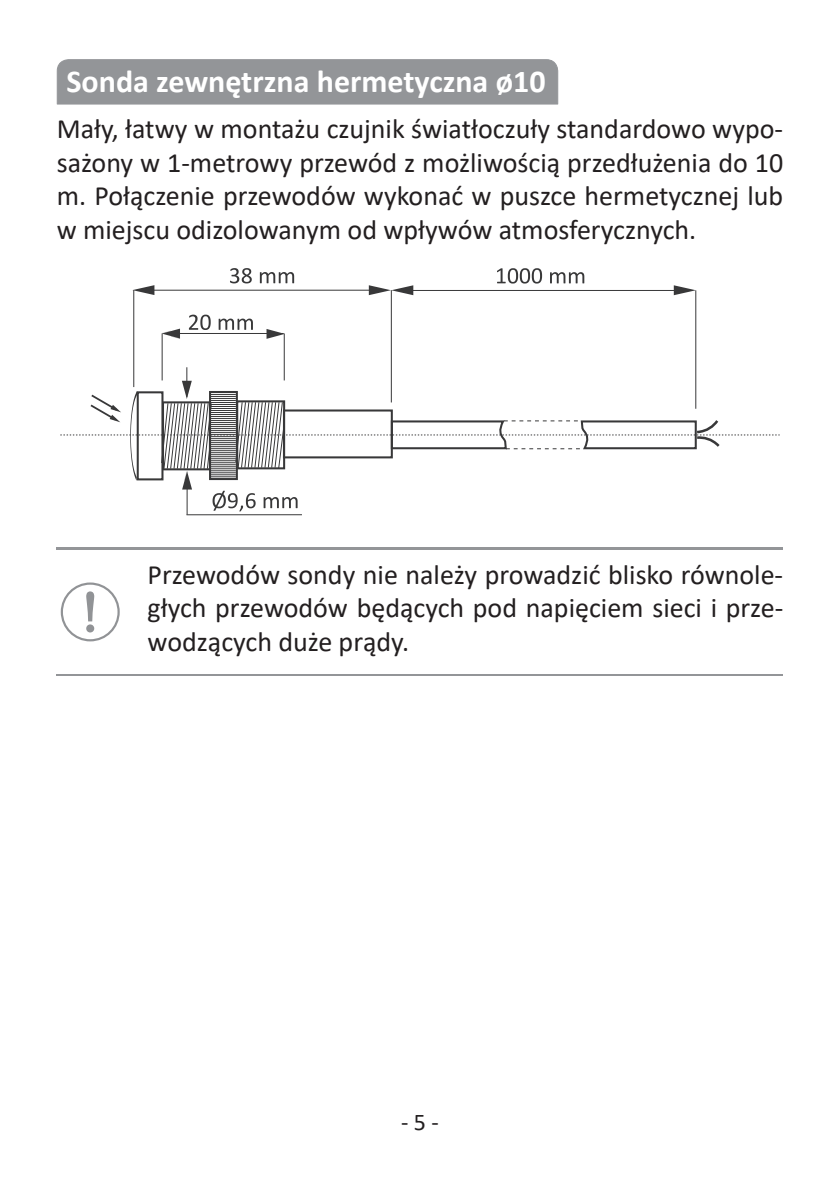
<style>
.page{position:relative;width:840px;height:1191px;background:#fff}
.page>*{position:absolute;margin:0;border:0;box-sizing:border-box;transform-origin:0 0}
.t1{font:700 32px "Calibri";color:#fff}
.t2{font:28px/33.6px "Calibri";color:#231f20;text-align:justify}
.t3{font:24px "Calibri";color:#231f20}
</style>
<div class="page">
<hr style="left:57px;top:547px;width:725px;height:2px;background:#939598">
<hr style="left:57px;top:673px;width:725px;height:2px;background:#939598">
<svg style="left:368px;top:285px;width:45px;height:10px"></svg>
<svg style="left:673px;top:285px;width:22px;height:10px"></svg>
<svg style="left:132px;top:285px;width:22px;height:10px"></svg>
<hr style="left:133px;top:290px;width:1px;height:97px;background:#383839">
<hr style="left:161px;top:333px;width:2px;height:47px;background:#383839">
<hr style="left:186px;top:367px;width:1px;height:30px;background:#383839">
<hr style="left:186px;top:475px;width:2px;height:39px;background:#383839">
<hr style="left:283px;top:333px;width:2px;height:47px;background:#383839">
<hr style="left:694px;top:290px;width:2px;height:119px;background:#383839">
<hr style="left:390px;top:290px;width:2px;height:112px;background:#383839">
<hr style="left:141px;top:289px;width:243px;height:2px;background:#383839">
<svg style="left:162px;top:328px;width:18px;height:10px"></svg>
<svg style="left:266px;top:329px;width:18px;height:10px"></svg>
<hr style="left:172px;top:333px;width:111px;height:1px;background:#383839">
<hr style="left:186px;top:514px;width:116px;height:1px;background:#383839">
<hr style="left:403px;top:290px;width:280px;height:1px;background:#383839">
<svg style="left:230px;top:268px;width:22px;height:15px"></svg>
<svg style="left:260px;top:272px;width:34px;height:11px"></svg>
<svg style="left:497px;top:268px;width:44px;height:15px"></svg>
<svg style="left:550px;top:272px;width:34px;height:11px"></svg>
<svg style="left:189px;top:315px;width:21px;height:15px"></svg>
<svg style="left:218px;top:318px;width:35px;height:12px"></svg>
<svg style="left:61px;top:381px;width:716px;height:130px"></svg>
<div style="left:57px;top:59px;width:501px;height:46px;background:#939598"></div>
<div style="left:61px;top:582px;width:59px;height:59px;border:2px solid #919396;border-radius:50%"></div>
<svg style="left:86px;top:591px;width:9px;height:42px"></svg>
<p class="t1" style="left:66px;top:59px;width:480px">Sonda zewnętrzna hermetyczna ø10</p>
<p class="t2" style="left:57px;top:111px;width:727px">Mały, łatwy w montażu czujnik światłoczuły standardowo wypo&shy;sażony w 1-metrowy przewód z możliwością przedłużenia do 10 m. Połączenie przewodów wykonać w puszce hermetycznej lub w miejscu odizolowanym od wpływów atmosferycznych.</p>
<p class="t2" style="left:147px;top:557px;width:636px">Przewodów sondy nie należy prowadzić blisko równole&shy;głych przewodów będących pod napięciem sieci i prze&shy;wodzących duże prądy.</p>
<p class="t3" style="left:401px;top:1105px;width:39px">- 5 -</p>
</div>
